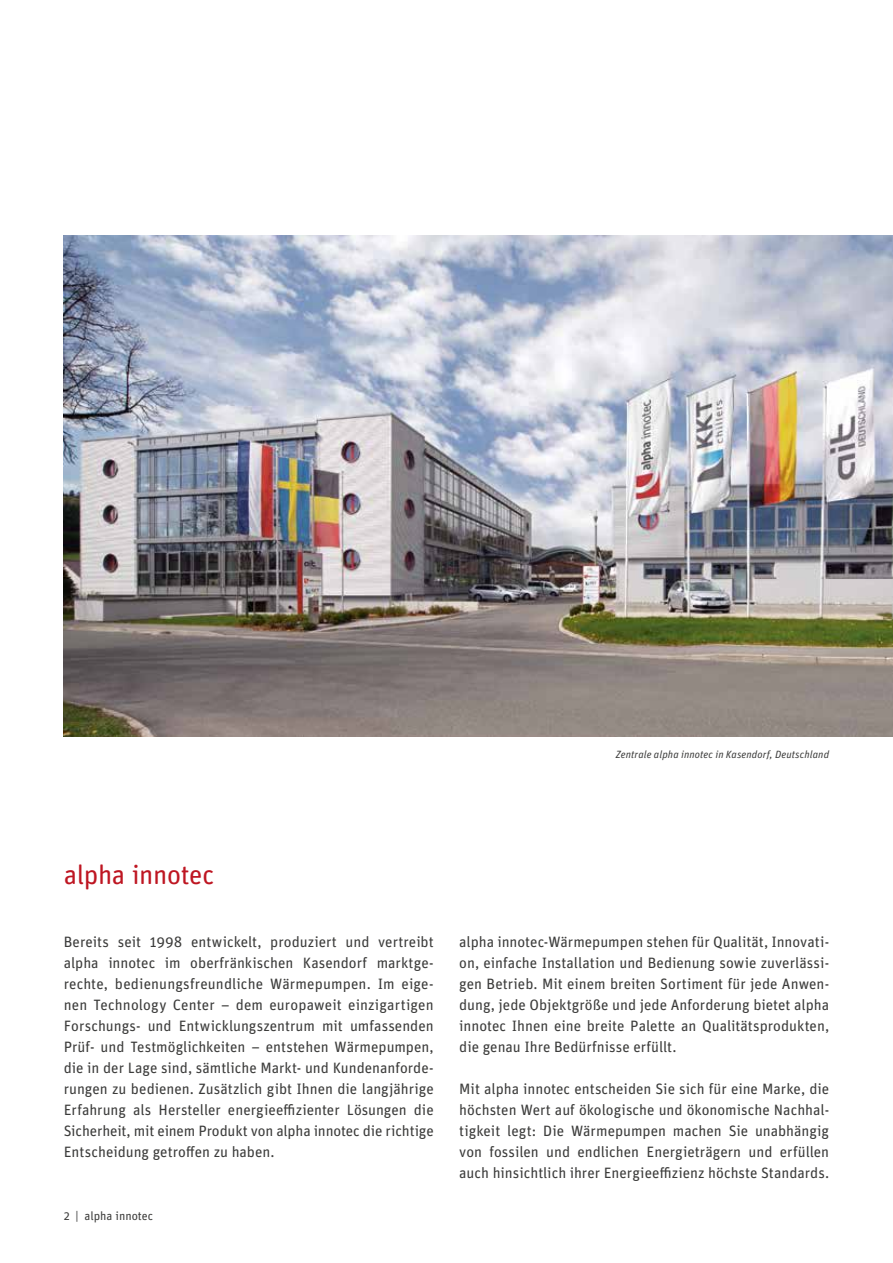
<style>
.page{position:relative;width:893px;height:1263px;background:#fff}
.page>*{position:absolute;margin:0;border:0;box-sizing:border-box;transform-origin:0 0}
.t1{font:27px "Unit Rounded Pro";letter-spacing:-.015em;color:#be1622}
.t2{font:15px/21px "Unit Pro";color:#3c3c3b;text-align:justify}
.t3{font:12px "Unit Pro";color:#3c3c3b}
.t4{font:italic 10.5px "Unit Pro";letter-spacing:.01em;color:#3c3c3b}
</style>
<div class="page">
<img style="left:64px;top:235px;width:829px;height:502px">
<h1 class="t1" style="left:64px;top:856px;width:152px">alpha innotec</h1>
<p class="t4" style="left:616px;top:747px;width:215px">Zentrale alpha innotec in Kasendorf, Deutschland</p>
<p class="t2" style="left:64px;top:930px;width:371px">Bereits seit 1998 entwickelt, produziert und vertreibt alpha innotec im oberfränkischen Kasendorf marktge&shy;rechte, bedienungsfreundliche Wärmepumpen. Im eige&shy;nen Technology Center – dem europaweit einzigartigen Forschungs- und Entwicklungszentrum mit umfassenden Prüf- und Testmöglichkeiten – entstehen Wärmepumpen, die in der Lage sind, sämtliche Markt- und Kundenanforde&shy;rungen zu bedienen. Zusätzlich gibt Ihnen die langjährige Erfahrung als Hersteller energieeffizienter Lösungen die Sicherheit, mit einem Produkt von alpha innotec die richtige Entscheidung getroffen zu haben.</p>
<p class="t2" style="left:459px;top:930px;width:371px">alpha innotec-Wärmepumpen stehen für Qualität, Innovati&shy;on, einfache Installation und Bedienung sowie zuverlässi&shy;gen Betrieb. Mit einem breiten Sortiment für jede Anwen&shy;dung, jede Objektgröße und jede Anforderung bietet alpha innotec Ihnen eine breite Palette an Qualitätsprodukten, die genau Ihre Bedürfnisse erfüllt.</p>
<p class="t2" style="left:459px;top:1077px;width:371px">Mit alpha innotec entscheiden Sie sich für eine Marke, die höchsten Wert auf ökologische und ökonomische Nachhal&shy;tigkeit legt: Die Wärmepumpen machen Sie unabhängig von fossilen und endlichen Energieträgern und erfüllen auch hinsichtlich ihrer Energieeffizienz höchste Standards.</p>
<p class="t3" style="left:64px;top:1207px;width:91px">2 | alpha innotec</p>
</div>
